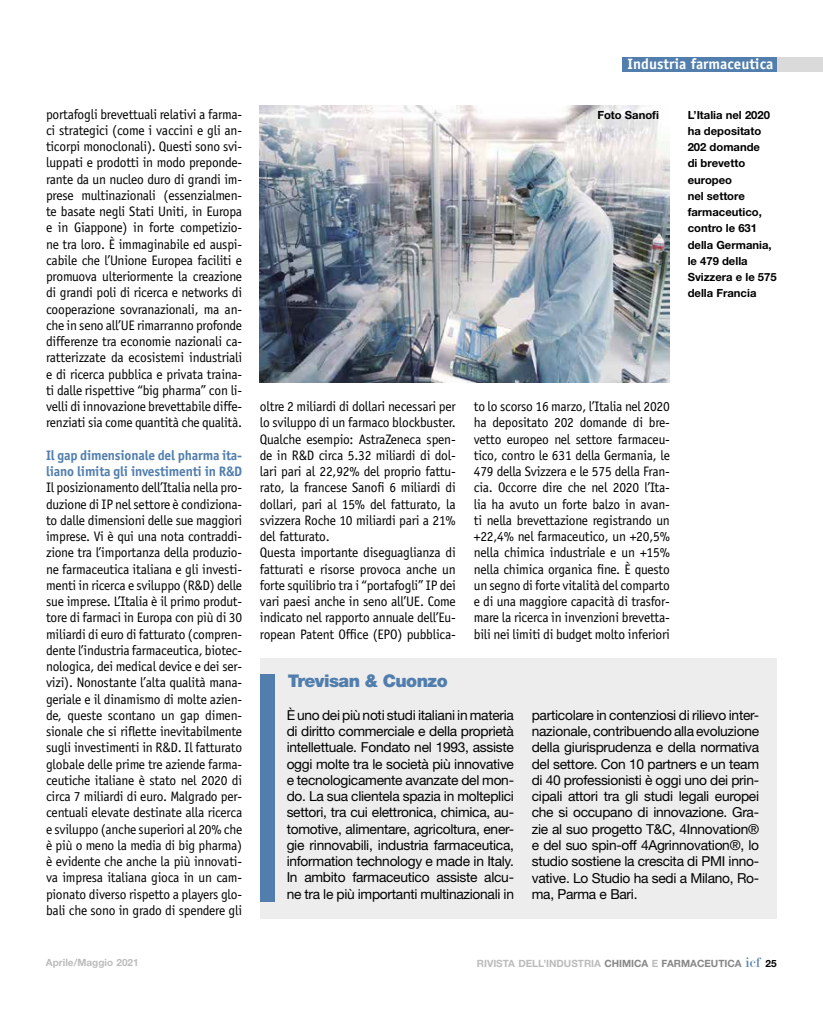
<style>
.page{position:relative;width:823px;height:1010px;background:#fff}
.page>*{position:absolute;margin:0;border:0;box-sizing:border-box;transform-origin:0 0}
.t1{font:900 17.5px "Helvetica Neue";letter-spacing:-.03em;color:#517ead}
.t2{font:700 15px "Officina Sans";color:#fff}
.t3{font:13.75px/16.2px "Officina Sans";letter-spacing:-.015em;color:#000;text-align:justify}
.t4{font:13.75px/16.2px "Helvetica Neue";letter-spacing:-.02em;color:#000;text-align:justify}
.t5{font:700 13.75px/16.2px "Officina Sans";letter-spacing:-.015em;color:#517ead}
.t6{font:700 11.25px/16.2px "Helvetica Neue";color:#000}
.t7{font:700 10px "Helvetica Neue";color:#bcbcbc}
.s1{color:#878787}
.s2{font-family:"Modern";font-weight:400;font-size:15px;color:#517ead}
.s3{color:#000}
</style>
<div class="page">
<div style="left:776px;top:57px;width:46px;height:14px;background:#dadada"></div>
<div style="left:621px;top:57px;width:155px;height:14px;background:#517ead"></div>
<img style="left:260px;top:105px;width:409px;height:277px">
<div style="left:260px;top:658px;width:516px;height:260px;background:#ededed"></div>
<div style="left:260px;top:674px;width:14px;height:228px;background:#517ead"></div>
<p class="t3" style="left:46px;top:106px;width:197px">portafogli brevettuali relativi a farma&shy;ci strategici (come i vaccini e gli an&shy;ticorpi monoclonali). Questi sono svi&shy;luppati e prodotti in modo preponde&shy;rante da un nucleo duro di grandi im&shy;prese multinazionali (essenzialmen&shy;te basate negli Stati Uniti, in Europa e in Giappone) in forte competizio&shy;ne tra loro. È immaginabile ed auspi&shy;cabile che l’Unione Europea faciliti e promuova ulteriormente la creazione di grandi poli di ricerca e networks di cooperazione sovranazionali, ma an&shy;che in seno all’UE rimarranno profonde differenze tra economie nazionali ca&shy;ratterizzate da ecosistemi industriali e di ricerca pubblica e privata traina&shy;ti dalle rispettive “big pharma” con li&shy;velli di innovazione brevettabile diffe&shy;renziati sia come quantità che qualità.</p>
<p class="t5" style="left:46px;top:447px;width:197px">Il gap dimensionale del pharma ita&shy;liano limita gli investimenti in R&amp;D</p>
<p class="t3" style="left:46px;top:480px;width:197px">Il posizionamento dell’Italia nella pro&shy;duzione di IP nel settore è condiziona&shy;to dalle dimensioni delle sue maggiori imprese. Vi è qui una nota contraddi&shy;zione tra l’importanza della produzio&shy;ne farmaceutica italiana e gli investi&shy;menti in ricerca e sviluppo (R&amp;D) delle sue imprese. L’Italia è il primo produt&shy;tore di farmaci in Europa con più di 30 miliardi di euro di fatturato (compren&shy;dente l’industria farmaceutica, biotec&shy;nologica, dei medical device e dei ser&shy;vizi). Nonostante l’alta qualità mana&shy;geriale e il dinamismo di molte azien&shy;de, queste scontano un gap dimen&shy;sionale che si riflette inevitabilmente sugli investimenti in R&amp;D. Il fatturato globale delle prime tre aziende farma&shy;ceutiche italiane è stato nel 2020 di circa 7 miliardi di euro. Malgrado per&shy;centuali elevate destinate alla ricerca e sviluppo (anche superiori al 20% che è più o meno la media di big pharma) è evidente che anche la più innovati&shy;va impresa italiana gioca in un cam&shy;pionato diverso rispetto a players glo&shy;bali che sono in grado di spendere gli</p>
<p class="t2" style="left:627px;top:55px;width:147px">Industria farmaceutica</p>
<p class="t6" style="left:597px;top:106px;width:63px">Foto Sanofi</p>
<p class="t6" style="left:687px;top:106px;width:90px">L’Italia nel 2020 ha depositato<br>202 domande<br>di brevetto europeo<br>nel settore farmaceutico, contro le 631 della Germania, le 479 della<br>Svizzera e le 575 della Francia</p>
<p class="t3" style="left:260px;top:398px;width:197px;text-align:left">oltre 2 miliardi di dollari necessari per lo sviluppo di un farmaco blockbuster.<br>Qualche esempio: AstraZeneca spen&shy;de in R&amp;D circa 5.32 miliardi di dol&shy;lari pari al 22,92% del proprio fattu&shy;rato, la francese Sanofi 6 miliardi di dollari, pari al 15% del fatturato, la svizzera Roche 10 miliardi pari a 21% del fatturato.<br>Questa importante diseguaglianza di fatturati e risorse provoca anche un forte squilibrio tra i “portafogli” IP dei vari paesi anche in seno all’UE. Come indicato nel rapporto annuale dell’Eu&shy;ropean Patent Office (EPO) pubblica-</p>
<p class="t1" style="left:287px;top:670px;width:161px">Trevisan &amp; Cuonzo</p>
<p class="t3" style="left:473px;top:398px;width:197px">to lo scorso 16 marzo, l’Italia nel 2020 ha depositato 202 domande di bre&shy;vetto europeo nel settore farmaceu&shy;tico, contro le 631 della Germania, le 479 della Svizzera e le 575 della Fran&shy;cia. Occorre dire che nel 2020 l’Ita&shy;lia ha avuto un forte balzo in avan&shy;ti nella brevettazione registrando un +22,4% nel farmaceutico, un +20,5% nella chimica industriale e un +15% nella chimica organica fine. È questo un segno di forte vitalità del comparto e di una maggiore capacità di trasfor&shy;mare la ricerca in invenzioni brevetta&shy;bili nei limiti di budget molto inferiori</p>
<p class="t4" style="left:286px;top:707px;width:229px">È uno dei più noti studi italiani in materia di diritto commerciale e della proprietà intellettuale. Fondato nel 1993, assiste oggi molte tra le società più innovative e tecnologicamente avanzate del mon&shy;do. La sua clientela spazia in molteplici settori, tra cui elettronica, chimica, au&shy;tomotive, alimentare, agricoltura, ener&shy;gie rinnovabili, industria farmaceutica, information technology e made in Italy.<br>In ambito farmaceutico assiste alcu&shy;ne tra le più importanti multinazionali in</p>
<p class="t4" style="left:531px;top:707px;width:229px">particolare in contenziosi di rilievo inter&shy;nazionale, contribuendo alla evoluzione della giurisprudenza e della normativa del settore. Con 10 partners e un team di 40 professionisti è oggi uno dei prin&shy;cipali attori tra gli studi legali europei che si occupano di innovazione. Gra&shy;zie al suo progetto T&amp;C, 4Innovation® e del suo spin-off 4Agrinnovation®, lo studio sostiene la crescita di PMI inno&shy;vative. Lo Studio ha sedi a Milano, Ro&shy;ma, Parma e Bari.</p>
<p class="t7" style="left:46px;top:957px;width:94px">Aprile/Maggio 2021</p>
<p class="t7" style="left:476px;top:957px;width:301px">RIVISTA DELL’INDUSTRIA <span class="s1">CHIMICA</span> E <span class="s1">FARMACEUTICA</span> <span class="s2">icf</span> <span class="s3">25</span></p>
</div>
